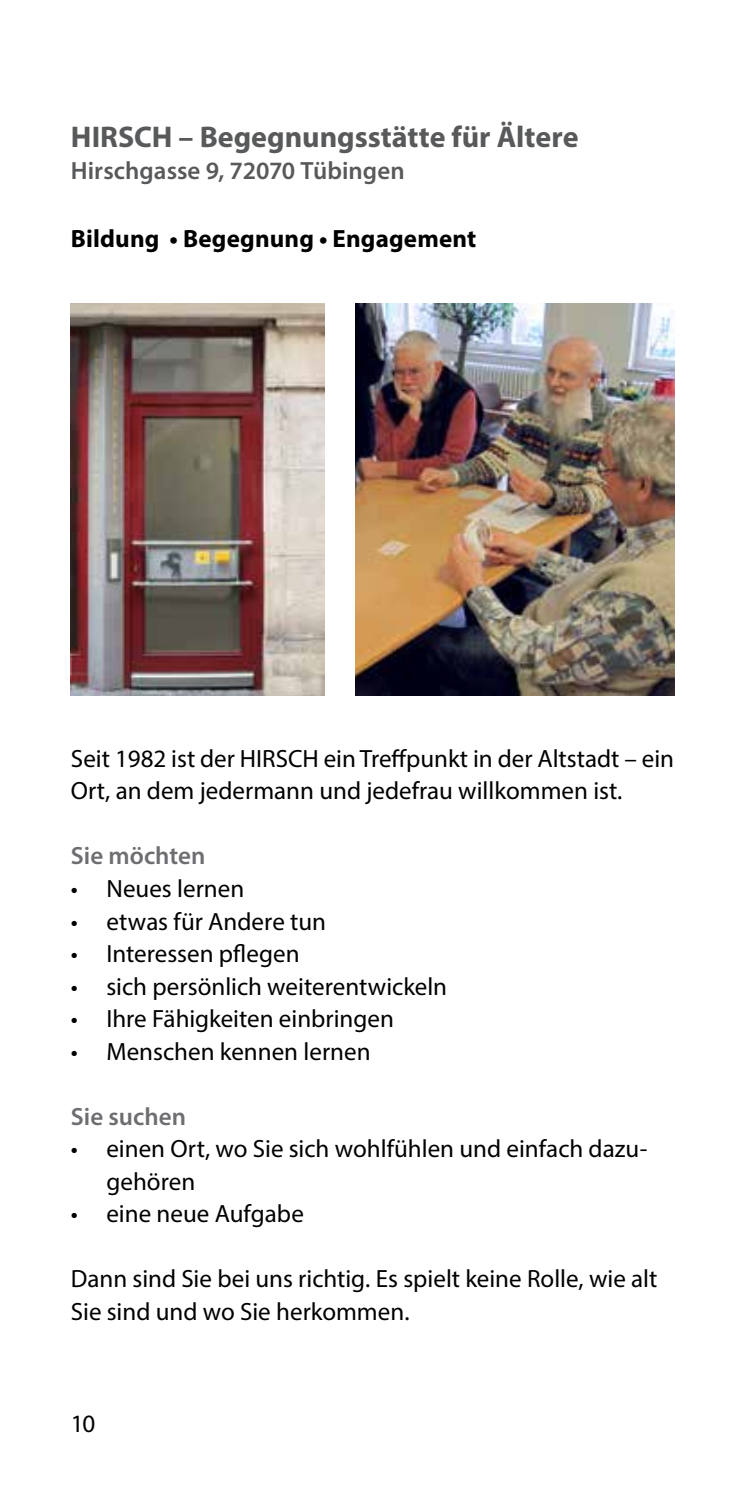
<style>
.page{position:relative;width:745px;height:1489px;background:#fff}
.page>*{position:absolute;margin:0;border:0;box-sizing:border-box;transform-origin:0 0}
.t1{font:700 30px "Myriad Pro";color:#58595b}
.t2{font:25px/32.5px "Myriad Pro";color:#000}
.t3{font:700 25px "Myriad Pro";letter-spacing:.005em;color:#000}
.t4{font:600 25px "Myriad Pro";color:#58595b}
.t5{font:600 25px "Myriad Pro";color:#6d6e71}
</style>
<div class="page">
<img style="left:71px;top:304px;width:253px;height:391px">
<img style="left:356px;top:304px;width:317px;height:391px">
<p class="t1" style="left:71px;top:117px;width:509px">HIRSCH – Begegnungsstätte für Ältere</p>
<p class="t4" style="left:71px;top:155px;width:335px">Hirschgasse 9, 72070 Tübingen</p>
<p class="t3" style="left:71px;top:222px;width:406px">Bildung • Begegnung • Engagement</p>
<p class="t2" style="left:71px;top:741px;width:604px">Seit 1982 ist der HIRSCH ein Treffpunkt in der Altstadt – ein<br>Ort, an dem jedermann und jedefrau willkommen ist.</p>
<p class="t5" style="left:71px;top:840px;width:136px">Sie möchten</p>
<p class="t2" style="left:71px;top:871px;width:175px">• Neues lernen</p>
<p class="t2" style="left:71px;top:904px;width:256px">• etwas für Andere tun</p>
<p class="t2" style="left:71px;top:936px;width:230px">• Interessen pflegen</p>
<p class="t2" style="left:71px;top:969px;width:377px">• sich persönlich weiterentwickeln</p>
<p class="t2" style="left:71px;top:1001px;width:324px">• Ihre Fähigkeiten einbringen</p>
<p class="t2" style="left:71px;top:1034px;width:301px">• Menschen kennen lernen</p>
<p class="t5" style="left:71px;top:1100px;width:116px">Sie suchen</p>
<p class="t2" style="left:106px;top:1131px;width:542px;text-indent:-35px">• einen Ort, wo Sie sich wohlfühlen und einfach dazu&shy;gehören</p>
<p class="t2" style="left:71px;top:1196px;width:234px">• eine neue Aufgabe</p>
<p class="t2" style="left:71px;top:1261px;width:587px">Dann sind Sie bei uns richtig. Es spielt keine Rolle, wie alt<br>Sie sind und wo Sie herkommen.</p>
<p class="t2" style="left:71px;top:1406px;width:26px">10</p>
</div>
